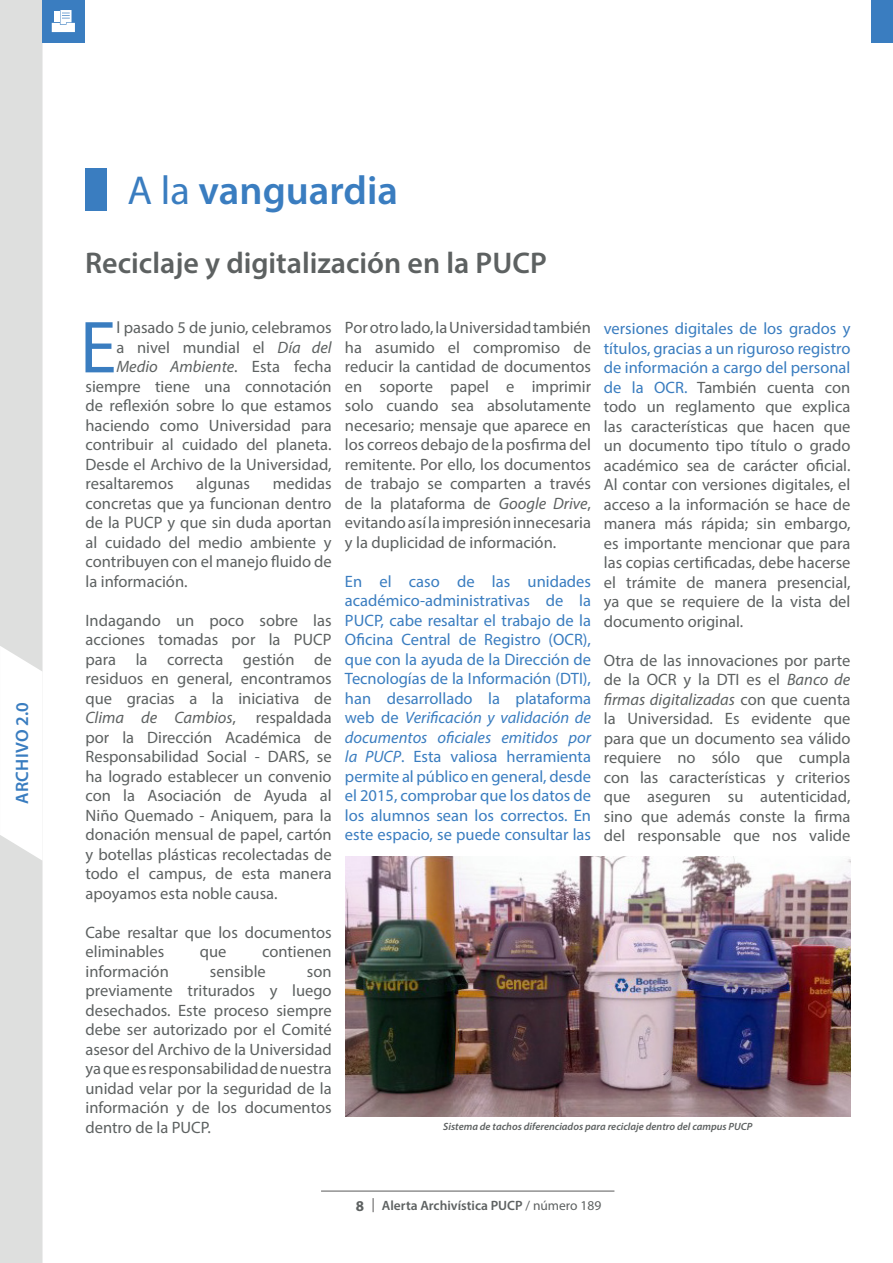
<style>
.page{position:relative;width:893px;height:1263px;background:#fff}
.page>*{position:absolute;margin:0;border:0;box-sizing:border-box;transform-origin:0 0}
.t1{font:74.4px "Myriad Pro";color:#3a7dc0}
.t2{font:600 40.5px "Myriad Pro";color:#3a7dc0}
.t3{font:600 30px "Myriad Pro";color:#5d6161}
.t4{font:600 18px "Myriad Pro";letter-spacing:.02em;color:#3a7dc0}
.t5{font:16.5px/19.5px "Myriad Pro";color:#5d6161;text-align:justify}
.t6{font:16.5px/19.5px "Myriad Pro";color:#3a7dc0;text-align:justify}
.t7{font:italic 16.5px "Myriad Pro";color:#5d6161}
.t8{font:600 13.5px "Myriad Pro";color:#5d6161}
.t9{font:italic 600 10.5px "Myriad Pro";color:#5d6161}
.s1{font-weight:400}
.s2{font-style:italic}
.s3{font-style:normal}
.s4{color:#3a7dc0}
.s5{font-weight:700;font-size:15px}
</style>
<div class="page">
<hr style="left:321px;top:1191px;width:293px;height:1px;background:#5a5959">
<svg style="left:373px;top:1198px;width:1px;height:14px"></svg>
<div style="left:0;top:0;width:43px;height:1263px;background:#dedfde"></div>
<svg style="left:0;top:646px;width:43px;height:215px"></svg>
<div style="left:85px;top:168px;width:21px;height:42px;background:#3a7dc0"></div>
<div style="left:872px;top:0;width:21px;height:43px;background:#3a7dc0"></div>
<div style="left:42px;top:0;width:43px;height:43px;background:#3a7dc0"></div>
<svg style="left:52px;top:10px;width:23px;height:22px"></svg>
<img style="left:346px;top:857px;width:504px;height:259px">
<p class="t4" style="left:11px;top:804px;width:103px;rotate:-90deg">ARCHIVO 2.0</p>
<p class="t2" style="left:128px;top:165px;width:272px"><span class="s1">A la</span> vanguardia</p>
<p class="t3" style="left:85px;top:243px;width:463px">Reciclaje y digitalización en la PUCP</p>
<p class="t1" style="left:80px;top:301px;width:38px">E</p>
<p class="t5" style="left:116px;top:318px;width:217px">l pasado 5 de junio, celebramos</p>
<p class="t5" style="left:116px;top:337px;width:217px">a nivel mundial el <span class="s2">Día del</span></p>
<p class="t7" style="left:116px;top:357px;width:217px">Medio Ambiente<span class="s3">. Esta fecha</span></p>
<p class="t5" style="left:86px;top:376px;width:248px">siempre tiene una connotación</p>
<p class="t5" style="left:86px;top:396px;width:248px">de reflexión sobre lo que estamos</p>
<p class="t5" style="left:86px;top:415px;width:248px">haciendo como Universidad para</p>
<p class="t5" style="left:86px;top:435px;width:248px">contribuir al cuidado del planeta.</p>
<p class="t5" style="left:86px;top:454px;width:248px">Desde el Archivo de la Universidad,</p>
<p class="t5" style="left:86px;top:474px;width:90px">resaltaremos</p>
<p class="t5" style="left:196px;top:474px;width:55px">algunas</p>
<p class="t5" style="left:86px;top:474px;width:248px;text-indent:187px">medidas concretas que ya funcionan dentro de la PUCP y que sin duda aportan al cuidado del medio ambiente y contribuyen con el manejo fluido de la información.</p>
<p class="t5" style="left:86px;top:610px;width:248px">Indagando un poco sobre las acciones tomadas por la PUCP para la correcta gestión de residuos en general, encontramos que gracias a la iniciativa de <span class="s2">Clima de Cambios</span>, respaldada por la Dirección Académica de Responsabilidad Social - DARS, se ha logrado establecer un convenio con la Asociación de Ayuda al Niño Quemado - Aniquem, para la donación mensual de papel, cartón y botellas plásticas recolectadas de todo el campus, de esta manera apoyamos esta noble causa.</p>
<p class="t5" style="left:86px;top:922px;width:248px">Cabe resaltar que los documentos eliminables</p>
<p class="t5" style="left:200px;top:942px;width:28px">que</p>
<p class="t5" style="left:262px;top:942px;width:71px">contienen</p>
<p class="t5" style="left:345px;top:318px;width:248px">Por otro lado, la Universidad también ha asumido el compromiso de reducir la cantidad de documentos en soporte papel e imprimir solo cuando sea absolutamente necesario; mensaje que aparece en los correos debajo de la posfirma del remitente. Por ello, los documentos de trabajo se comparten a través de la plataforma de <span class="s2">Google Drive</span>, evitando así la impresión innecesaria y la duplicidad de información.</p>
<p class="t6" style="left:345px;top:571px;width:248px">En el caso de las unidades académico-administrativas de la PUCP, cabe resaltar el trabajo de la Oficina Central de Registro (OCR), que con la ayuda de la Dirección de Tecnologías de la Información (DTI), han desarrollado la plataforma web de <span class="s2">Verificación y validación de documentos oficiales emitidos por la PUCP</span>. Esta valiosa herramienta permite al público en general, desde el 2015, comprobar que los datos de los alumnos sean los correctos. En este espacio, se puede consultar las</p>
<p class="t5" style="left:604px;top:319px;width:248px"><span class="s4">versiones digitales de los grados y títulos, gracias a un riguroso registro de información a cargo del personal de la OCR.</span> También cuenta con todo un reglamento que explica las características que hacen que un documento tipo título o grado académico sea de carácter oficial.<br>Al contar con versiones digitales, el acceso a la información se hace de manera más rápida; sin embargo, es importante mencionar que para las copias certificadas, debe hacerse el trámite de manera presencial, ya que se requiere de la vista del documento original.</p>
<p class="t5" style="left:604px;top:650px;width:248px">Otra de las innovaciones por parte de la OCR y la DTI es el <span class="s2">Banco de firmas digitalizadas</span> con que cuenta la Universidad. Es evidente que para que un documento sea válido requiere no sólo que cumpla con las características y criterios que aseguren su autenticidad, sino que además conste la firma del responsable que nos valide</p>
<p class="t5" style="left:86px;top:961px;width:85px">información</p>
<p class="t5" style="left:210px;top:961px;width:57px">sensible</p>
<p class="t5" style="left:86px;top:961px;width:248px;text-indent:221px">son previamente triturados y luego desechados. Este proceso siempre debe ser autorizado por el Comité asesor del Archivo de la Universidad ya que es responsabilidad de nuestra unidad velar por la seguridad de la información y de los documentos dentro de la PUCP.</p>
<p class="t9" style="left:443px;top:1119px;width:311px">Sistema de tachos diferenciados para reciclaje dentro del campus PUCP</p>
<p class="t8" style="left:356px;top:1197px;width:247px"><span class="s5">8</span> Alerta Archivística PUCP <span class="s1">/ número 189</span></p>
</div>
